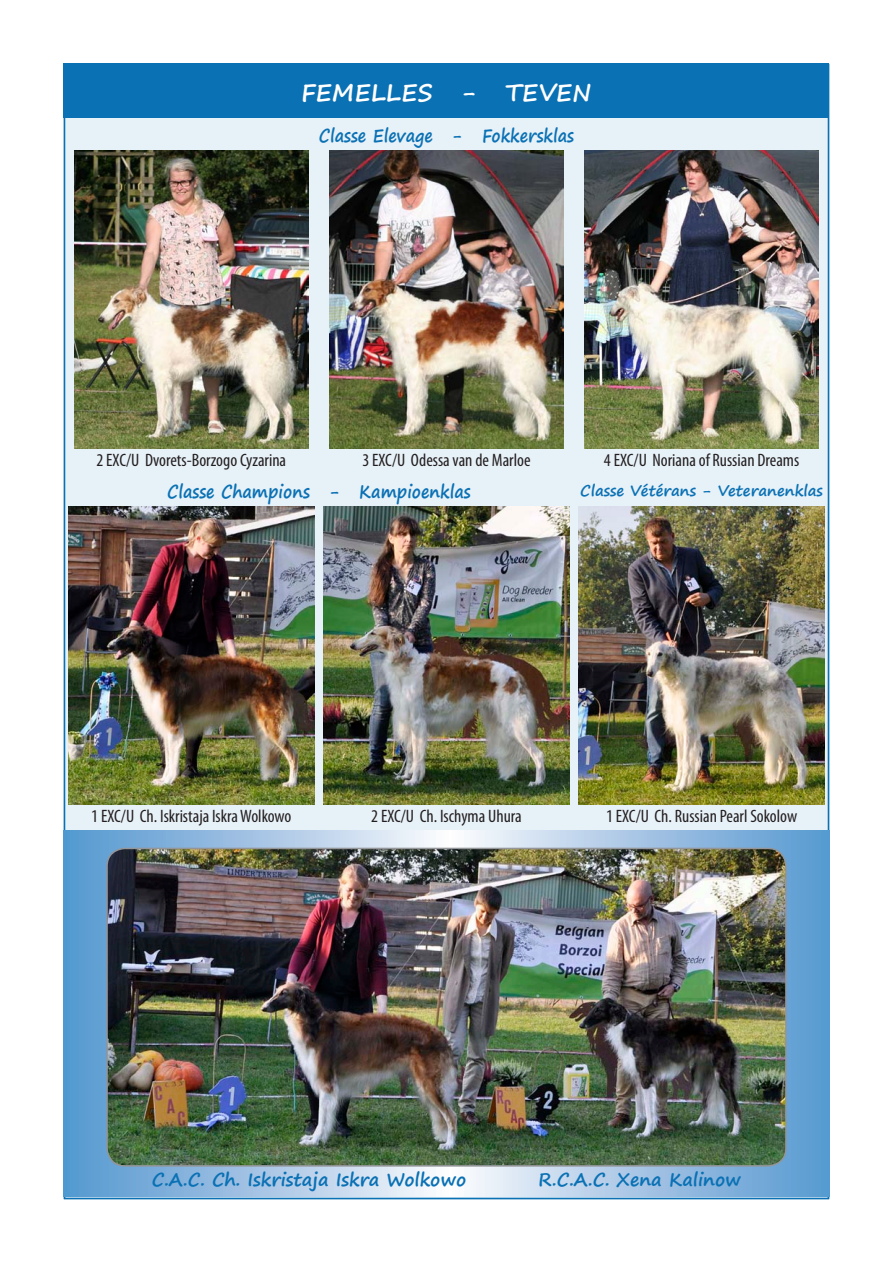
<style>
.page{position:relative;width:893px;height:1263px;background:#fff}
.page>*{position:absolute;margin:0;border:0;box-sizing:border-box;transform-origin:0 0}
.t1{font:700 24px "Segoe Print";color:#fff}
.t2{font:condensed 18px "Myriad Pro";color:#231f20}
.t3{font:700 18px "Segoe Print";color:#0a71b4;scale:.9 1}
.t4{font:700 18px "Segoe Print";color:#0a71b4}
.t5{font:700 15px "Segoe Print";color:#0a71b4}
</style>
<div class="page">
<div style="left:64px;top:64px;width:765px;height:1135px;background:#e7f1f8;border:2px solid #0a71b4"></div>
<div style="left:64px;top:64px;width:765px;height:54px;background:#0a71b4"></div>
<img style="left:74px;top:150px;width:234px;height:298px">
<img style="left:330px;top:150px;width:233px;height:298px">
<img style="left:585px;top:150px;width:234px;height:298px">
<img style="left:68px;top:507px;width:247px;height:297px">
<img style="left:323px;top:507px;width:247px;height:297px">
<img style="left:578px;top:507px;width:247px;height:297px">
<svg style="left:64px;top:831px;width:765px;height:365px;background:#86b5dc"></svg>
<img style="left:107px;top:848px;width:679px;height:318px">
<div style="left:106px;top:848px;width:681px;height:318px;border:2px solid #939598;border-radius:18px"></div>
<p class="t1" style="left:301px;top:71px;width:292px">FEMELLES - TEVEN</p>
<p class="t3" style="left:319px;top:119px;width:285px">Classe Elevage - Fokkersklas</p>
<p class="t2" style="left:96px;top:449px;width:191px">2 EXC/U Dvorets-Borzogo Cyzarina</p>
<p class="t2" style="left:362px;top:449px;width:170px">3 EXC/U Odessa van de Marloe</p>
<p class="t2" style="left:604px;top:449px;width:197px">4 EXC/U Noriana of Russian Dreams</p>
<p class="t3" style="left:167px;top:475px;width:339px">Classe Champions - Kampioenklas</p>
<p class="t5" style="left:580px;top:477px;width:244px">Classe Vétérans - Veteranenklas</p>
<p class="t2" style="left:91px;top:805px;width:202px">1 EXC/U Ch. Iskristaja Iskra Wolkowo</p>
<p class="t2" style="left:371px;top:805px;width:152px">2 EXC/U Ch. Ischyma Uhura</p>
<p class="t2" style="left:606px;top:805px;width:193px">1 EXC/U Ch. Russian Pearl Sokolow</p>
<p class="t4" style="left:152px;top:1163px;width:316px">C.A.C. Ch. Iskristaja Iskra Wolkowo</p>
<p class="t4" style="left:538px;top:1163px;width:204px">R.C.A.C. Xena Kalinow</p>
</div>
